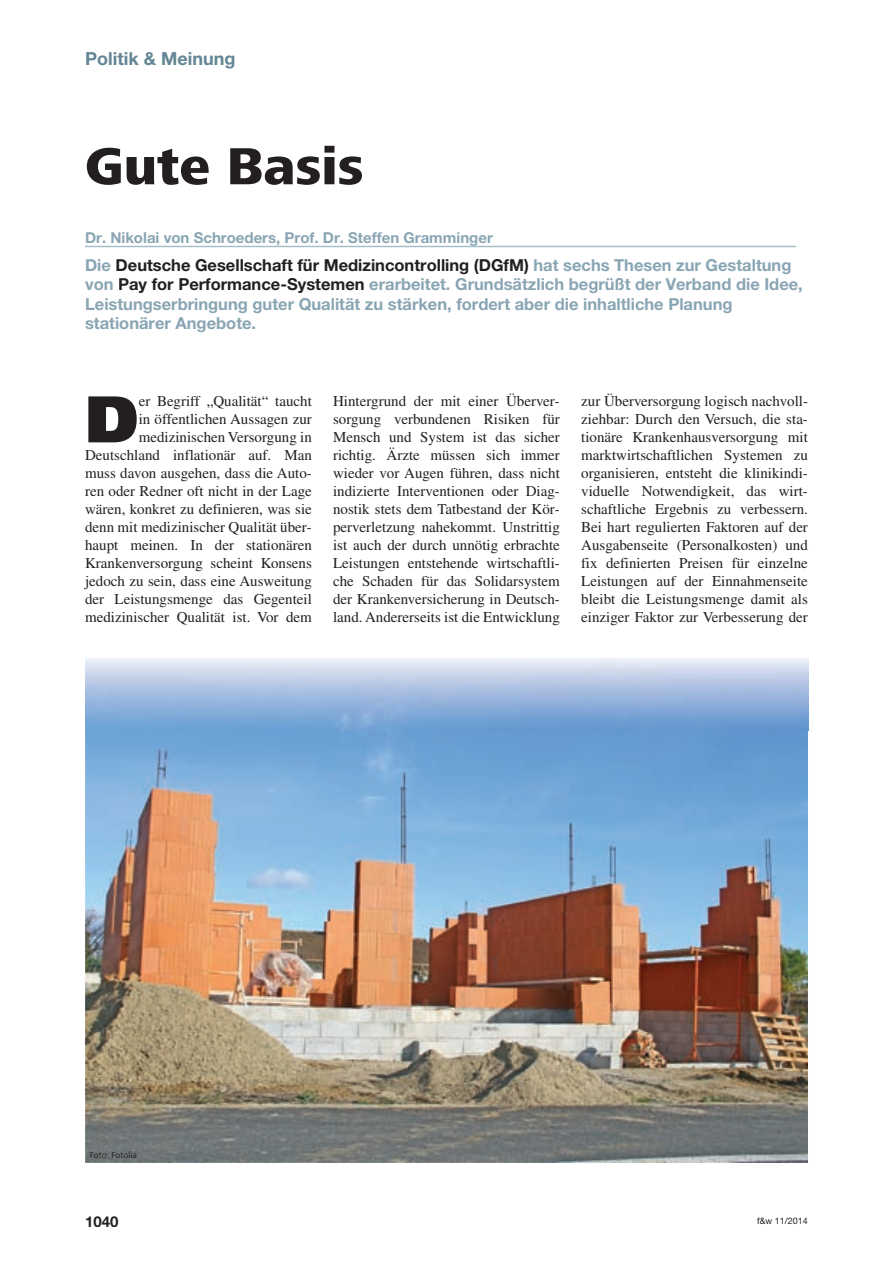
<style>
.page{position:relative;width:893px;height:1263px;background:#fff}
.page>*{position:absolute;margin:0;border:0;box-sizing:border-box;transform-origin:0 0}
.t1{font:900 65.85px "Frutiger";color:#231f20}
.t2{font:800 54px "Frutiger Next Pro";color:#231f20}
.t3{font:700 18px "Helvetica Neue";color:#638594}
.t4{font:700 16.5px/19.5px "Helvetica Neue";color:#89a5b3}
.t5{font:15px/18px "Times";color:#231f20;text-align:justify}
.t6{font:700 15px "Helvetica Neue";color:#89a5b3}
.t7{font:700 15px "Helvetica Neue";color:#231f20}
.t8{font:9px "Frutiger Next Pro";color:#231f20}
.t9{font:9px "Helvetica Neue";color:#231f20}
.s1{color:#231f20}
</style>
<div class="page">
<hr style="left:85px;top:246px;width:711px;height:1px;background:#a7bdc8">
<img style="left:85px;top:730px;width:723px;height:433px">
<img style="left:85px;top:658px;width:724px;height:72px">
<img style="left:91px;top:1151px;width:45px;height:7px">
<p class="t3" style="left:85px;top:52px;width:152px">Politik &amp; Meinung</p>
<h2 class="t2" style="left:85px;top:134px;width:280px">Gute Basis</h2>
<p class="t6" style="left:85px;top:232px;width:409px">Dr. Nikolai von Schroeders, Prof. Dr. Steffen Gramminger</p>
<p class="t4" style="left:85px;top:257px;width:719px">Die <span class="s1">Deutsche Gesellschaft für Medizincontrolling (DGfM)</span> hat sechs Thesen zur Gestaltung von <span class="s1">Pay for Performance-Systemen</span> erarbeitet. Grundsätzlich begrüßt der Verband die Idee, Leistungserbringung guter Qualität zu stärken, fordert aber die inhaltliche Planung stationärer Angebote.</p>
<p class="t5" style="left:85px;top:394px;width:228px;text-align:right">er Begriff „Qualität“ taucht<br>in öffentlichen Aussagen zur medizinischen Versorgung in Deutschland inflationär auf. Man muss davon ausgehen, dass die Auto&shy;ren oder Redner oft nicht in der Lage wären, konkret zu definieren, was sie denn mit medizinischer Qualität über&shy;haupt meinen. In der stationären Krankenversorgung scheint Konsens jedoch zu sein, dass eine Ausweitung der Leistungsmenge das Gegenteil medizinischer Qualität ist. Vor dem</p>
<p class="t5" style="left:333px;top:394px;width:228px">Hintergrund der mit einer Überver&shy;sorgung verbundenen Risiken für Mensch und System ist das sicher richtig. Ärzte müssen sich immer wieder vor Augen führen, dass nicht indizierte Interventionen oder Diag&shy;nostik stets dem Tatbestand der Kör&shy;perverletzung nahekommt. Unstrittig ist auch der durch unnötig erbrachte Leistungen entstehende wirtschaftli&shy;che Schaden für das Solidarsystem der Krankenversicherung in Deutsch&shy;land. Andererseits ist die Entwicklung</p>
<p class="t5" style="left:581px;top:394px;width:228px">zur Überversorgung logisch nachvoll&shy;ziehbar: Durch den Versuch, die sta&shy;tionäre Krankenhausversorgung mit marktwirtschaftlichen Systemen zu organisieren, entsteht die klinikindi&shy;viduelle Notwendigkeit, das wirt&shy;schaftliche Ergebnis zu verbessern.<br>Bei hart regulierten Faktoren auf der Ausgabenseite (Personalkosten) und fix definierten Preisen für einzelne Leistungen auf der Einnahmenseite bleibt die Leistungsmenge damit als einziger Faktor zur Verbesserung der</p>
<h1 class="t1" style="left:85px;top:393px;width:55px">D</h1>
<p class="t8" style="left:90px;top:1149px;width:48px">Foto: Fotolia</p>
<p class="t7" style="left:85px;top:1216px;width:35px">1040</p>
<p class="t9" style="left:757px;top:1215px;width:52px">f&amp;w 11/2014</p>
</div>
